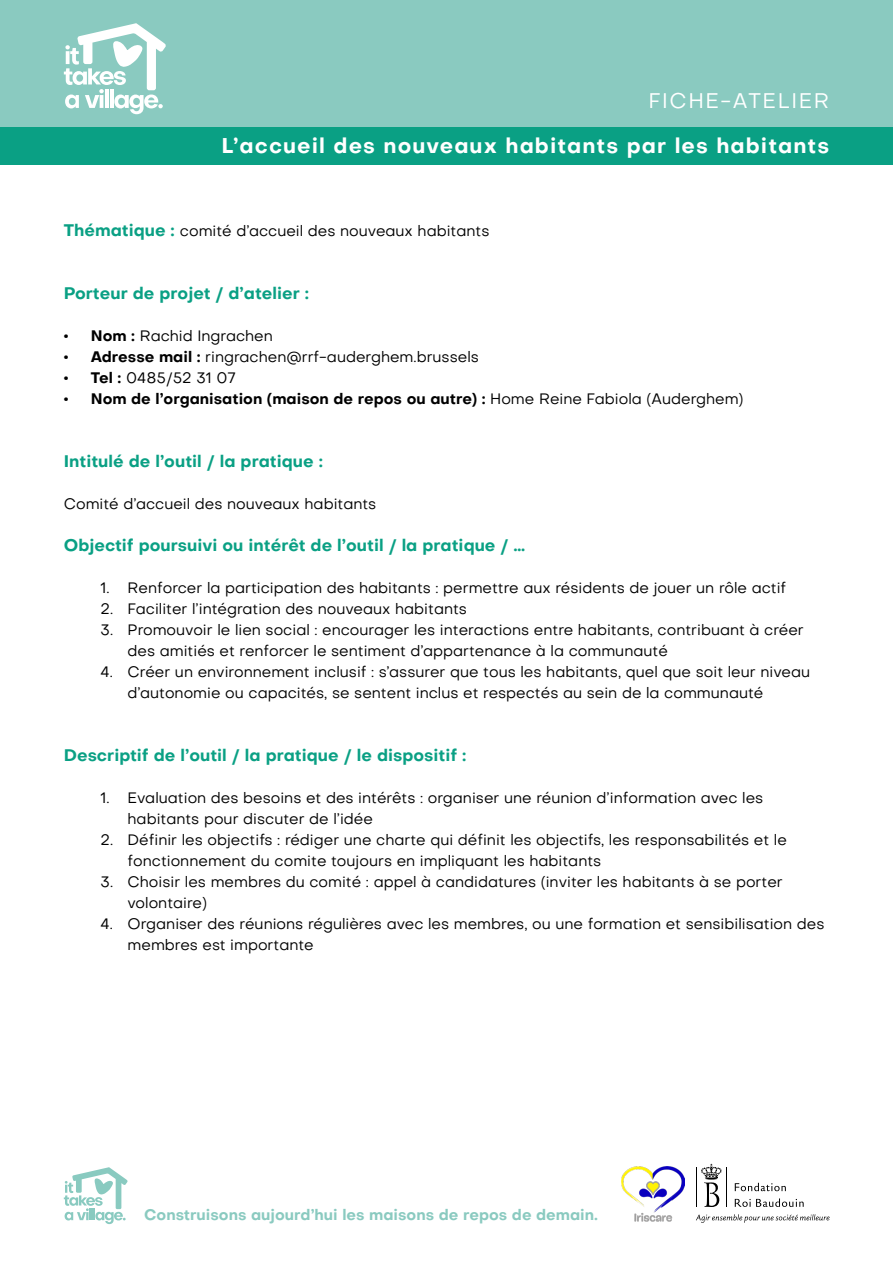
<style>
.page{position:relative;width:893px;height:1263px;background:#fff}
.page>*{position:absolute;margin:0;border:0;box-sizing:border-box;transform-origin:0 0}
.t1{font:700 21px "Objective";letter-spacing:.05em;color:#fff}
.t2{font:21px "Objective";letter-spacing:.075em;color:#fff}
.t3{font:700 16.5px "Objective";color:#0aa084}
.t4{font:15px/21px "Objective";color:#000}
.t5{font:700 15px "Objective";color:#8acac0}
.s1{font-weight:700;font-size:16.5px;color:#0aa084}
.s2{font-weight:900}
.s3{font-weight:700}
</style>
<div class="page">
<div style="left:0;top:0;width:893px;height:128px;background:#8acac0"></div>
<svg style="left:64px;top:23px;width:102px;height:91px"></svg>
<svg style="left:64px;top:1167px;width:64px;height:57px"></svg>
<img style="left:621px;top:1167px;width:63px;height:55px">
<hr style="left:726px;top:1167px;width:1px;height:40px;background:#000">
<svg style="left:701px;top:1164px;width:20px;height:43px"></svg>
<hr style="left:696px;top:1167px;width:1px;height:40px;background:#000">
<svg style="left:735px;top:1183px;width:51px;height:8px"></svg>
<svg style="left:735px;top:1198px;width:69px;height:9px"></svg>
<svg style="left:696px;top:1214px;width:133px;height:9px"></svg>
<div style="left:0;top:127px;width:893px;height:38px;background:#0aa084"></div>
<h1 class="t2" style="left:648px;top:87px;width:182px">FICHE-ATELIER</h1>
<h1 class="t1" style="left:221px;top:131px;width:609px">L’accueil des nouveaux habitants par les habitants</h1>
<p class="t4" style="left:64px;top:220px;width:427px"><span class="s1">Thématique :</span> comité d’accueil des nouveaux habitants</p>
<p class="t3" style="left:64px;top:281px;width:247px">Porteur de projet / d’atelier :</p>
<p class="t4" style="left:64px;top:325px;width:681px"><span class="s2">·</span> <span class="s3">Nom :</span> Rachid Ingrachen<br><span class="s2">·</span> <span class="s3">Adresse mail :</span> ringrachen@rrf-auderghem.brussels<br><span class="s2">·</span> <span class="s3">Tel :</span> 0485/52 31 07<br><span class="s2">·</span> <span class="s3">Nom de l’organisation (maison de repos ou autre) :</span> Home Reine Fabiola (Auderghem)</p>
<p class="t3" style="left:64px;top:449px;width:261px">Intitulé de l’outil / la pratique :</p>
<p class="t4" style="left:64px;top:493px;width:314px">Comité d’accueil des nouveaux habitants</p>
<p class="t3" style="left:64px;top:533px;width:463px">Objectif poursuivi ou intérêt de l’outil / la pratique / …</p>
<p class="t4" style="left:101px;top:577px;width:687px">1. Renforcer la participation des habitants : permettre aux résidents de jouer un rôle actif</p>
<p class="t4" style="left:101px;top:598px;width:368px">2. Faciliter l’intégration des nouveaux habitants</p>
<p class="t4" style="left:128px;top:619px;width:678px;text-indent:-27px">3. Promouvoir le lien social : encourager les interactions entre habitants, contribuant à créer des amitiés et renforcer le sentiment d’appartenance à la communauté</p>
<p class="t4" style="left:128px;top:661px;width:684px;text-indent:-27px">4. Créer un environnement inclusif : s’assurer que tous les habitants, quel que soit leur niveau d’autonomie ou capacités, se sentent inclus et respectés au sein de la communauté</p>
<p class="t3" style="left:64px;top:743px;width:404px">Descriptif de l’outil / la pratique / le dispositif :</p>
<p class="t4" style="left:128px;top:787px;width:637px;text-indent:-27px">1. Evaluation des besoins et des intérêts : organiser une réunion d’information avec les habitants pour discuter de l’idée</p>
<p class="t4" style="left:128px;top:829px;width:661px;text-indent:-27px">2. Définir les objectifs : rédiger une charte qui définit les objectifs, les responsabilités et le fonctionnement du comite toujours en impliquant les habitants</p>
<p class="t4" style="left:128px;top:871px;width:657px;text-indent:-27px">3. Choisir les membres du comité : appel à candidatures (inviter les habitants à se porter volontaire)</p>
<p class="t4" style="left:128px;top:913px;width:698px;text-indent:-27px">4. Organiser des réunions régulières avec les membres, ou une formation et sensibilisation des membres est importante</p>
<p class="t5" style="left:144px;top:1204px;width:455px">Construisons aujourd’hui les maisons de repos de demain.</p>
</div>
